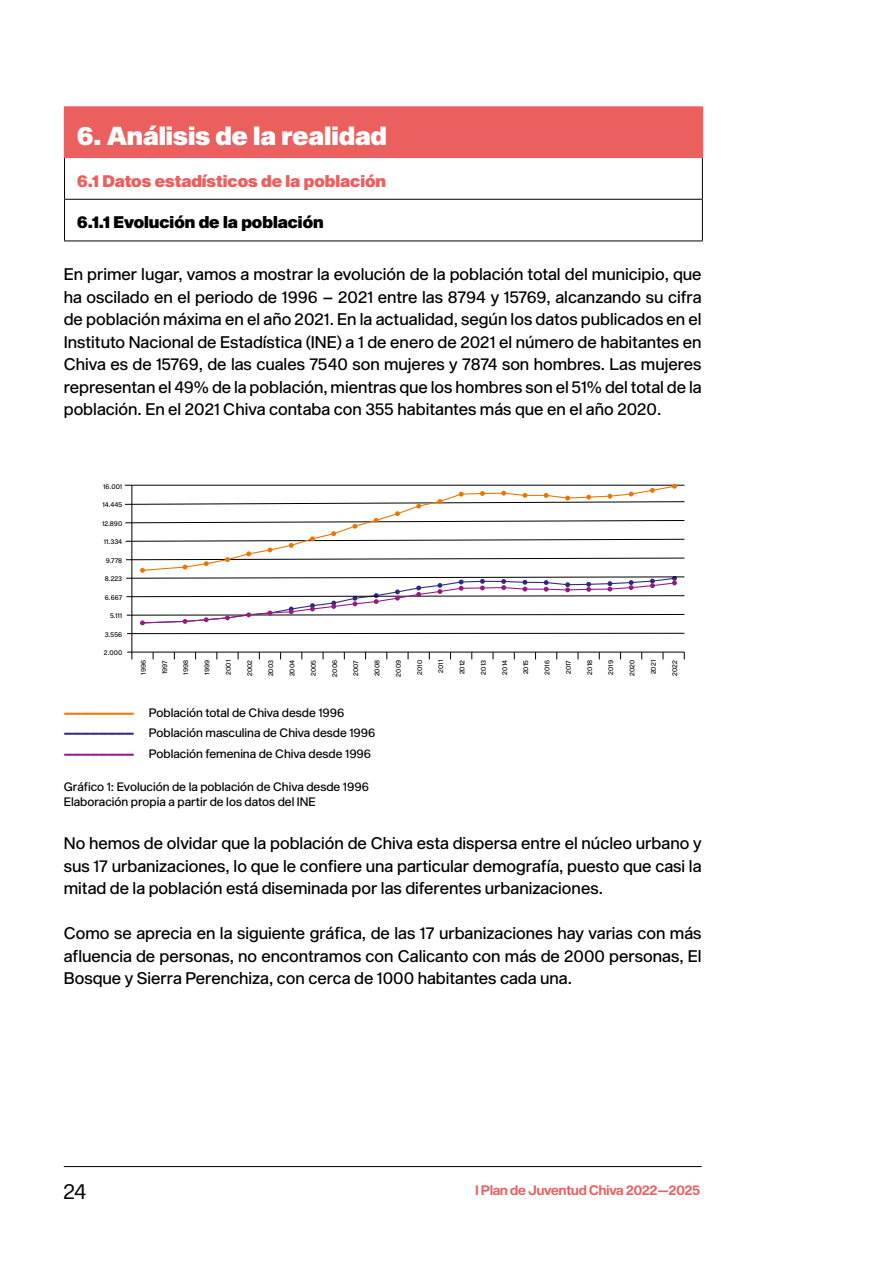
<style>
.page{position:relative;width:893px;height:1263px;background:#fff}
.page>*{position:absolute;margin:0;border:0;box-sizing:border-box;transform-origin:0 0}
.t1{font:25.5px "Sequel Sans Black Headline";color:#fff}
.t2{font:21px "Sequel Sans Book Display";color:#000}
.t3{font:16.5px/22.5px "Sequel Sans Roman Headline";color:#000;text-align:justify}
.t4{font:16.5px "Sequel Sans Black Headline";color:#eb5f5e}
.t5{font:16.5px "Sequel Sans Black Headline";color:#000}
.t6{font:13.5px "Sequel Sans Semi Bold Display";color:#eb5f5e}
.t7{font:12px/20.2px "Sequel Sans Roman Headline";color:#000}
.t8{font:6.75px "Sequel Sans Roman Headline";color:#000}
.s1{font-family:"Sequel Sans Black Headline";color:#ea7500}
.s2{font-family:"Sequel Sans Black Headline";color:#312783}
.s3{font-family:"Sequel Sans Black Headline";color:#951b81}
</style>
<div class="page">
<hr style="left:64px;top:1166px;width:638px;height:1px;background:#000">
<div style="left:65px;top:107px;width:637px;height:51px;background:#eb5f5e"></div>
<hr style="left:64px;top:158px;width:1px;height:41px;background:#000">
<hr style="left:702px;top:158px;width:1px;height:41px;background:#000">
<hr style="left:64px;top:199px;width:639px;height:1px;background:#000">
<hr style="left:64px;top:200px;width:1px;height:41px;background:#000">
<hr style="left:702px;top:200px;width:1px;height:41px;background:#000">
<hr style="left:64px;top:241px;width:639px;height:1px;background:#000">
<hr style="left:64px;top:106px;width:639px;height:2px;background:#eb5f5e">
<hr style="left:64px;top:108px;width:1px;height:49px;background:#eb5f5e">
<hr style="left:702px;top:108px;width:1px;height:49px;background:#eb5f5e">
<hr style="left:64px;top:157px;width:639px;height:1px;background:#eb5f5e">
<hr style="left:132px;top:485px;width:1px;height:174px;background:#000">
<hr style="left:127px;top:652px;width:557px;height:1px;background:#000">
<hr style="left:127px;top:633px;width:557px;height:1px;background:#000">
<svg style="left:126px;top:558px;width:559px;height:2px"></svg>
<svg style="left:125px;top:539px;width:560px;height:2px"></svg>
<svg style="left:125px;top:520px;width:560px;height:3px"></svg>
<svg style="left:125px;top:501px;width:560px;height:4px"></svg>
<hr style="left:125px;top:485px;width:559px;height:1px;background:#000">
<svg style="left:140px;top:484px;width:537px;height:89px"></svg>
<svg style="left:126px;top:576px;width:559px;height:49px"></svg>
<h1 class="t1" style="left:77px;top:118px;width:311px">6. Análisis de la realidad</h1>
<p class="t4" style="left:77px;top:169px;width:310px">6.1 Datos estadísticos de la población</p>
<p class="t5" style="left:77px;top:211px;width:248px">6.1.1 Evolución de la población</p>
<p class="t3" style="left:64px;top:264px;width:639px">En primer lugar, vamos a mostrar la evolución de la población total del municipio, que ha oscilado en el periodo de 1996 – 2021 entre las 8794 y 15769, alcanzando su cifra de población máxima en el año 2021. En la actualidad, según los datos publicados en el Instituto Nacional de Estadística (INE) a 1 de enero de 2021 el número de habitantes en Chiva es de 15769, de las cuales 7540 son mujeres y 7874 son hombres. Las mujeres representan el 49% de la población, mientras que los hombres son el 51% del total de la población. En el 2021 Chiva contaba con 355 habitantes más que en el año 2020.</p>
<p class="t8" style="left:103px;top:481px;width:21px">16.001</p>
<p class="t8" style="left:102px;top:500px;width:21px">14.445</p>
<p class="t8" style="left:102px;top:518px;width:22px">12.890</p>
<p class="t8" style="left:104px;top:537px;width:20px">11.334</p>
<p class="t8" style="left:106px;top:555px;width:18px">9.778</p>
<p class="t8" style="left:105px;top:574px;width:19px">8.223</p>
<p class="t8" style="left:105px;top:592px;width:19px">6.667</p>
<p class="t8" style="left:110px;top:611px;width:14px">5.111</p>
<p class="t8" style="left:105px;top:629px;width:19px">3.556</p>
<p class="t8" style="left:104px;top:648px;width:20px">2.000</p>
<p class="t8" style="left:160px;top:674px;width:15px;rotate:-90deg">1997</p>
<p class="t8" style="left:181px;top:675px;width:16px;rotate:-90deg">1998</p>
<p class="t8" style="left:202px;top:675px;width:16px;rotate:-90deg">1999</p>
<p class="t8" style="left:224px;top:675px;width:16px;rotate:-90deg">2001</p>
<p class="t8" style="left:245px;top:676px;width:18px;rotate:-90deg">2002</p>
<p class="t8" style="left:266px;top:676px;width:18px;rotate:-90deg">2003</p>
<p class="t8" style="left:287px;top:676px;width:18px;rotate:-90deg">2004</p>
<p class="t8" style="left:309px;top:676px;width:18px;rotate:-90deg">2005</p>
<p class="t8" style="left:330px;top:676px;width:18px;rotate:-90deg">2006</p>
<p class="t8" style="left:351px;top:676px;width:17px;rotate:-90deg">2007</p>
<p class="t8" style="left:372px;top:676px;width:18px;rotate:-90deg">2008</p>
<p class="t8" style="left:394px;top:676px;width:18px;rotate:-90deg">2009</p>
<p class="t8" style="left:415px;top:675px;width:16px;rotate:-90deg">2010</p>
<p class="t8" style="left:436px;top:673px;width:14px;rotate:-90deg">2011</p>
<p class="t8" style="left:457px;top:674px;width:16px;rotate:-90deg">2012</p>
<p class="t8" style="left:478px;top:674px;width:16px;rotate:-90deg">2013</p>
<p class="t8" style="left:500px;top:674px;width:16px;rotate:-90deg">2014</p>
<p class="t8" style="left:521px;top:674px;width:16px;rotate:-90deg">2015</p>
<p class="t8" style="left:542px;top:675px;width:16px;rotate:-90deg">2016</p>
<p class="t8" style="left:563px;top:674px;width:15px;rotate:-90deg">2017</p>
<p class="t8" style="left:585px;top:674px;width:16px;rotate:-90deg">2018</p>
<p class="t8" style="left:606px;top:675px;width:16px;rotate:-90deg">2019</p>
<p class="t8" style="left:627px;top:676px;width:18px;rotate:-90deg">2020</p>
<p class="t8" style="left:648px;top:674px;width:16px;rotate:-90deg">2021</p>
<p class="t8" style="left:670px;top:676px;width:17px;rotate:-90deg">2022</p>
<p class="t7" style="left:64px;top:703px;width:313px"><span class="s1">————————</span> Población total de Chiva desde 1996 <span class="s2">————————</span> Población masculina de Chiva desde 1996 <span class="s3">————————</span> Población femenina de Chiva desde 1996</p>
<p class="t7" style="left:64px;top:779px;width:307px;line-height:15px">Gráfico 1: Evolución de la población de Chiva desde 1996<br>Elaboración propia a partir de los datos del INE</p>
<p class="t3" style="left:64px;top:832px;width:639px">No hemos de olvidar que la población de Chiva esta dispersa entre el núcleo urbano y sus 17 urbanizaciones, lo que le confiere una particular demografía, puesto que casi la mitad de la población está diseminada por las diferentes urbanizaciones.</p>
<p class="t3" style="left:64px;top:922px;width:639px">Como se aprecia en la siguiente gráfica, de las 17 urbanizaciones hay varias con más afluencia de personas, no encontramos con Calicanto con más de 2000 personas, El Bosque y Sierra Perenchiza, con cerca de 1000 habitantes cada una.</p>
<p class="t8" style="left:139px;top:675px;width:16px;rotate:-90deg">1996</p>
<p class="t2" style="left:64px;top:1176px;width:24px">24</p>
<p class="t6" style="left:476px;top:1181px;width:226px">I Plan de Juventud Chiva 2022—2025</p>
</div>
